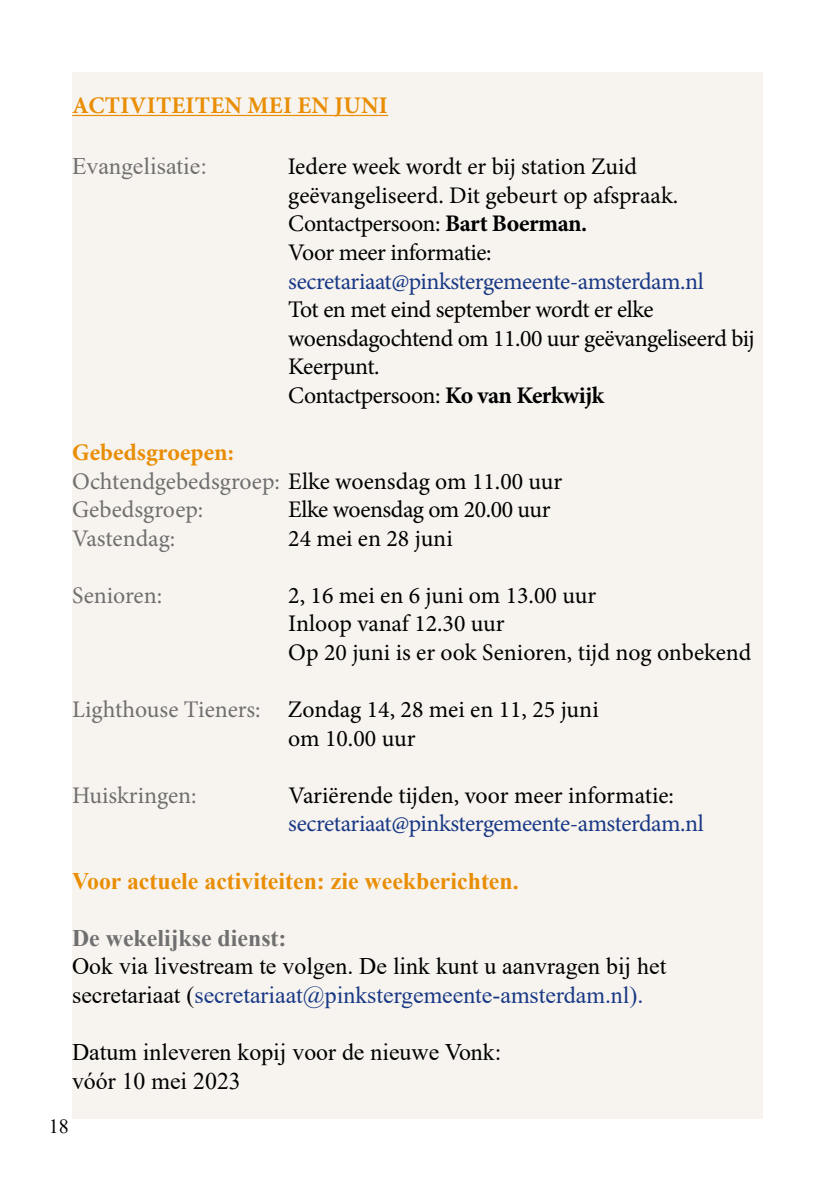
<style>
.page{position:relative;width:840px;height:1191px;background:#fff}
.page>*{position:absolute;margin:0;border:0;box-sizing:border-box;transform-origin:0 0}
.t1{font:23.8px/28.6px "Minion Pro";letter-spacing:-.01em;color:#000}
.t2{font:23.8px/28.6px "Times New Roman";color:#000}
.t3{font:23.8px/28.6px "Minion Pro";color:#706f6f}
.t4{font:23.8px "Minion Pro";letter-spacing:-.02em;color:#193985}
.t5{font:700 23.8px "Times New Roman";color:#e98e04}
.t6{font:700 23.8px "Minion Pro";letter-spacing:.01em;color:#e98e04}
.t7{font:700 23.8px "Times New Roman";color:#706f6f}
.t8{font:23.8px "Times New Roman";color:#706f6f}
.t9{font:20px "Times New Roman";color:#000}
.s1{font-weight:700}
.s2{font-weight:700;color:#e98e04}
.s3{color:#000}
.s4{color:#706f6f}
.s5{color:#193985}
</style>
<div class="page">
<div style="left:72px;top:72px;width:690px;height:1046px;background:#f7f3ef"></div>
<hr style="left:72px;top:115px;width:316px;height:1px;background:#e98e04">
<p class="t6" style="left:72px;top:89px;width:317px">ACTIVITEITEN MEI EN JUNI</p>
<p class="t8" style="left:72px;top:149px;width:136px">Evangelisatie:</p>
<p class="t1" style="left:287px;top:152px;width:392px">Iedere week wordt er bij station Zuid geëvangeliseerd. Dit gebeurt op afspraak.<br>Contactpersoon: <span class="s1">Bart Boerman.<br></span>Voor meer informatie:</p>
<p class="t4" style="left:288px;top:265px;width:416px">secretariaat@pinkstergemeente-amsterdam.nl</p>
<p class="t1" style="left:288px;top:295px;width:467px">Tot en met eind september wordt er elke woensdagochtend om 11.00 uur geëvangeliseerd bij Keerpunt.<br>Contactpersoon: <span class="s1">Ko van Kerkwijk</span></p>
<p class="t3" style="left:72px;top:438px;width:491px"><span class="s2">Gebedsgroepen:<br></span>Ochtendgebedsgroep: <span class="s3">Elke woensdag om 11.00 uur<br></span>Gebedsgroep:</p>
<p class="t1" style="left:288px;top:495px;width:263px">Elke woensdag om 20.00 uur</p>
<p class="t3" style="left:72px;top:524px;width:105px">Vastendag:</p>
<p class="t1" style="left:288px;top:524px;width:166px">24 mei en 28 juni</p>
<p class="t3" style="left:72px;top:581px;width:92px">Senioren:</p>
<p class="t1" style="left:288px;top:581px;width:464px">2, 16 mei en 6 juni om 13.00 uur<br>Inloop vanaf 12.30 uur<br>Op 20 juni is er ook Senioren, tijd nog onbekend</p>
<p class="t1" style="left:288px;top:695px;width:312px;text-indent:-216px"><span class="s4">Lighthouse Tieners:</span> Zondag 14, 28 mei en 11, 25 juni om 10.00 uur</p>
<p class="t3" style="left:72px;top:781px;width:126px">Huiskringen:</p>
<p class="t1" style="left:288px;top:781px;width:386px">Variërende tijden, voor meer informatie:</p>
<p class="t4" style="left:288px;top:808px;width:416px">secretariaat@pinkstergemeente-amsterdam.nl</p>
<p class="t5" style="left:72px;top:863px;width:448px">Voor actuele activiteiten: zie weekberichten.</p>
<p class="t7" style="left:72px;top:920px;width:216px">De wekelijkse dienst:</p>
<p class="t2" style="left:72px;top:951px;width:595px">Ook via livestream te volgen. De link kunt u aanvragen bij het secretariaat (<span class="s5">secretariaat@pinkstergemeente-amsterdam.nl).</span></p>
<p class="t2" style="left:72px;top:1037px;width:430px">Datum inleveren kopij voor de nieuwe Vonk: vóór 10 mei 2023</p>
<p class="t9" style="left:49px;top:1111px;width:21px">18</p>
</div>
